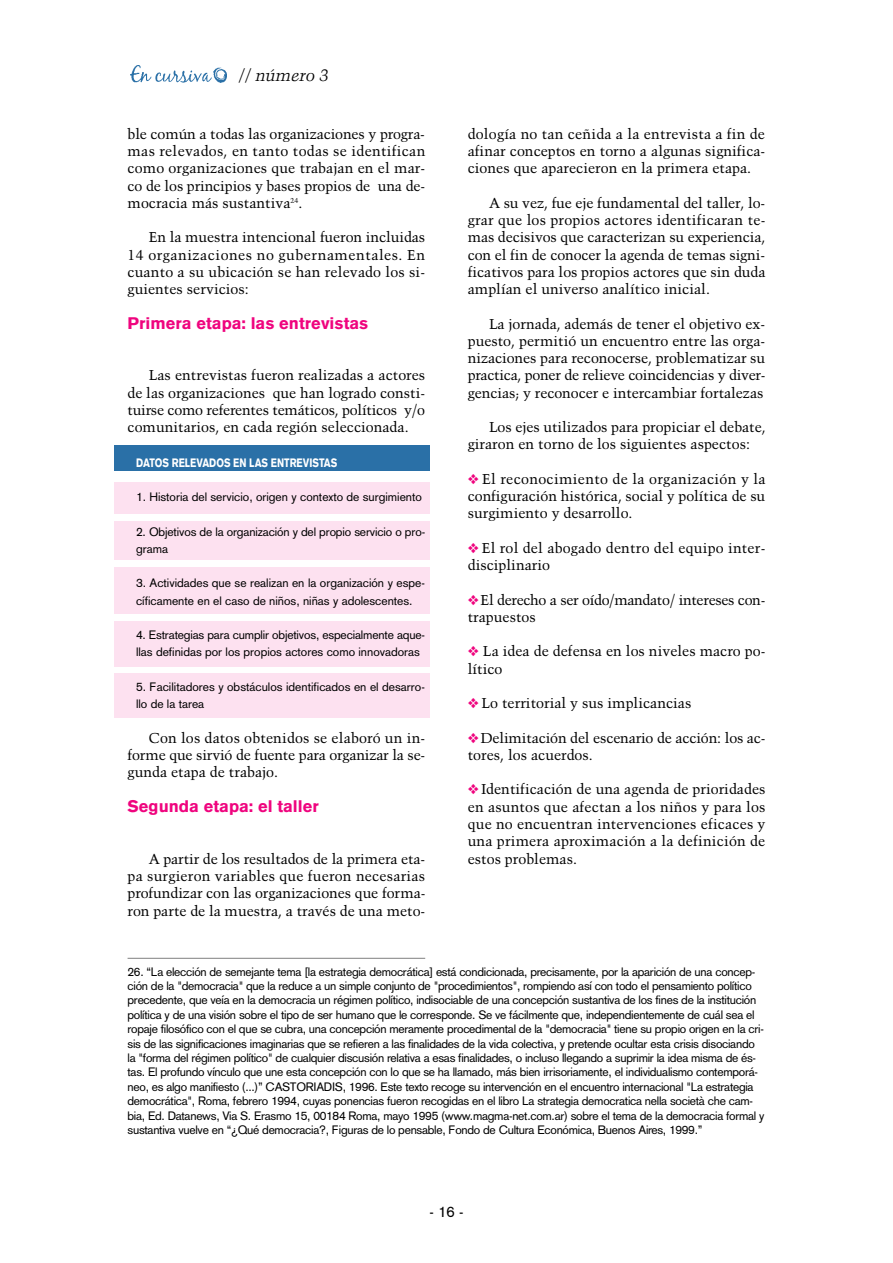
<style>
.page{position:relative;width:893px;height:1263px;background:#fff}
.page>*{position:absolute;margin:0;border:0;box-sizing:border-box;transform-origin:0 0}
.t1{font:900 16.5px "Akzidenz Grotesk";color:#ef047e}
.t2{font:italic 16.5px "Trump Mediaeval";color:#000}
.t3{font:15px "Akzidenz Grotesk";color:#000}
.t4{font:14.25px/17.2px "Trump Mediaeval";color:#000;text-align:justify}
.t5{font:14.25px/17.2px "Trump Mediaeval";letter-spacing:-.025em;color:#000}
.t6{font:12px/14.4px "Akzidenz Grotesk";letter-spacing:-.02em;color:#000}
.t7{font:12px/17.2px "Akzidenz Grotesk";color:#000}
.t8{font:900 12px "Akzidenz Grotesk";color:#fff;scale:.8 1}
.s1{color:#ef047e}
</style>
<div class="page">
<div style="left:115px;top:483px;width:315px;height:31px;background:#fde1f0"></div>
<div style="left:115px;top:521px;width:315px;height:38px;background:#fde1f0"></div>
<div style="left:115px;top:567px;width:315px;height:47px;background:#fde1f0"></div>
<div style="left:115px;top:621px;width:315px;height:45px;background:#fde1f0"></div>
<div style="left:115px;top:673px;width:315px;height:45px;background:#fde1f0"></div>
<img style="left:130px;top:66px;width:97px;height:17px">
<hr style="left:128px;top:958px;width:297px;height:1px;background:#808080">
<div style="left:115px;top:446px;width:315px;height:25px;background:#2a70a7"></div>
<p class="t2" style="left:238px;top:65px;width:92px">// número 3</p>
<p class="t4" style="left:128px;top:125px;width:299px">ble común a todas las organizaciones y progra&shy;mas relevados, en tanto todas se identifican como organizaciones que trabajan en el mar&shy;co de los principios y bases propios de una de&shy;mocracia más sustantiva<sup>24</sup>.</p>
<p class="t4" style="left:128px;top:229px;width:299px;text-indent:21px">En la muestra intencional fueron incluidas 14 organizaciones no gubernamentales. En cuanto a su ubicación se han relevado los si&shy;guientes servicios:</p>
<h2 class="t1" style="left:128px;top:317px;width:242px">Primera etapa: las entrevistas</h2>
<p class="t4" style="left:128px;top:367px;width:299px;text-indent:21px">Las entrevistas fueron realizadas a actores de las organizaciones que han logrado consti&shy;tuirse como referentes temáticos, políticos y/o comunitarios, en cada región seleccionada.</p>
<h3 class="t8" style="left:136px;top:458px;width:253px">DATOS RELEVADOS EN LAS ENTREVISTAS</h3>
<p class="t7" style="left:136px;top:489px;width:287px">1. Historia del servicio, origen y contexto de surgimiento</p>
<p class="t6" style="left:136px;top:524px;width:291px;line-height:17.2px">2. Objetivos de la organización y del propio servicio o pro&shy;grama</p>
<p class="t7" style="left:136px;top:576px;width:290px">3. Actividades que se realizan en la organización y espe&shy;cíficamente en el caso de niños, niñas y adolescentes.</p>
<p class="t6" style="left:136px;top:627px;width:291px;line-height:17.2px">4. Estrategias para cumplir objetivos, especialmente aque&shy;llas definidas por los propios actores como innovadoras</p>
<p class="t7" style="left:136px;top:679px;width:290px">5. Facilitadores y obstáculos identificados en el desarro&shy;llo de la tarea</p>
<p class="t4" style="left:128px;top:729px;width:299px;text-indent:21px">Con los datos obtenidos se elaboró un in&shy;forme que sirvió de fuente para organizar la se&shy;gunda etapa de trabajo.</p>
<h2 class="t1" style="left:128px;top:800px;width:193px">Segunda etapa: el taller</h2>
<p class="t4" style="left:128px;top:850px;width:299px;text-indent:21px">A partir de los resultados de la primera eta&shy;pa surgieron variables que fueron necesarias profundizar con las organizaciones que forma&shy;ron parte de la muestra, a través de una meto-</p>
<p class="t4" style="left:468px;top:125px;width:299px">dología no tan ceñida a la entrevista a fin de afinar conceptos en torno a algunas significa&shy;ciones que aparecieron en la primera etapa.</p>
<p class="t4" style="left:468px;top:194px;width:299px;text-indent:21px">A su vez, fue eje fundamental del taller, lo&shy;grar que los propios actores identificaran te&shy;mas decisivos que caracterizan su experiencia, con el fin de conocer la agenda de temas signi&shy;ficativos para los propios actores que sin duda amplían el universo analítico inicial.</p>
<p class="t4" style="left:468px;top:315px;width:299px;text-indent:21px">La jornada, además de tener el objetivo ex&shy;puesto, permitió un encuentro entre las orga&shy;nizaciones para reconocerse, problematizar su practica, poner de relieve coincidencias y diver&shy;gencias; y reconocer e intercambiar fortalezas</p>
<p class="t4" style="left:468px;top:419px;width:299px;text-indent:21px">Los ejes utilizados para propiciar el debate, giraron en torno de los siguientes aspectos:</p>
<p class="t4" style="left:468px;top:470px;width:299px"><span class="s1">❖</span> El reconocimiento de la organización y la configuración histórica, social y política de su surgimiento y desarrollo.</p>
<p class="t4" style="left:468px;top:539px;width:299px"><span class="s1">❖</span> El rol del abogado dentro del equipo inter&shy;disciplinario</p>
<p class="t5" style="left:468px;top:591px;width:299px"><span class="s1">❖</span>El derecho a ser oído/mandato/ intereses con&shy;trapuestos</p>
<p class="t4" style="left:468px;top:643px;width:299px"><span class="s1">❖</span> La idea de defensa en los niveles macro po&shy;lítico</p>
<p class="t4" style="left:468px;top:695px;width:225px"><span class="s1">❖</span> Lo territorial y sus implicancias</p>
<p class="t4" style="left:468px;top:729px;width:299px"><span class="s1">❖</span> Delimitación del escenario de acción: los ac&shy;tores, los acuerdos.</p>
<p class="t4" style="left:468px;top:781px;width:299px"><span class="s1">❖</span> Identificación de una agenda de prioridades en asuntos que afectan a los niños y para los que no encuentran intervenciones eficaces y una primera aproximación a la definición de estos problemas.</p>
<p class="t6" style="left:128px;top:965px;width:638px">26. “La elección de semejante tema [la estrategia democrática] está condicionada, precisamente, por la aparición de una concep&shy;ción de la "democracia" que la reduce a un simple conjunto de "procedimientos", rompiendo así con todo el pensamiento político precedente, que veía en la democracia un régimen político, indisociable de una concepción sustantiva de los fines de la institución política y de una visión sobre el tipo de ser humano que le corresponde. Se ve fácilmente que, independientemente de cuál sea el ropaje filosófico con el que se cubra, una concepción meramente procedimental de la "democracia" tiene su propio origen en la cri&shy;sis de las significaciones imaginarias que se refieren a las finalidades de la vida colectiva, y pretende ocultar esta crisis disociando la "forma del régimen político" de cualquier discusión relativa a esas finalidades, o incluso llegando a suprimir la idea misma de és&shy;tas. El profundo vínculo que une esta concepción con lo que se ha llamado, más bien irrisoriamente, el individualismo contemporá&shy;neo, es algo manifiesto (...)” CASTORIADIS, 1996. Este texto recoge su intervención en el encuentro internacional "La estrategia democrática", Roma, febrero 1994, cuyas ponencias fueron recogidas en el libro La strategia democratica nella società che cam&shy;bia, Ed. Datanews, Via S. Erasmo 15, 00184 Roma, mayo 1995 (www.magma-net.com.ar) sobre el tema de la democracia formal y sustantiva vuelve en “¿Qué democracia?, Figuras de lo pensable, Fondo de Cultura Económica, Buenos Aires, 1999.”</p>
<p class="t3" style="left:430px;top:1206px;width:35px">- 16 -</p>
</div>
